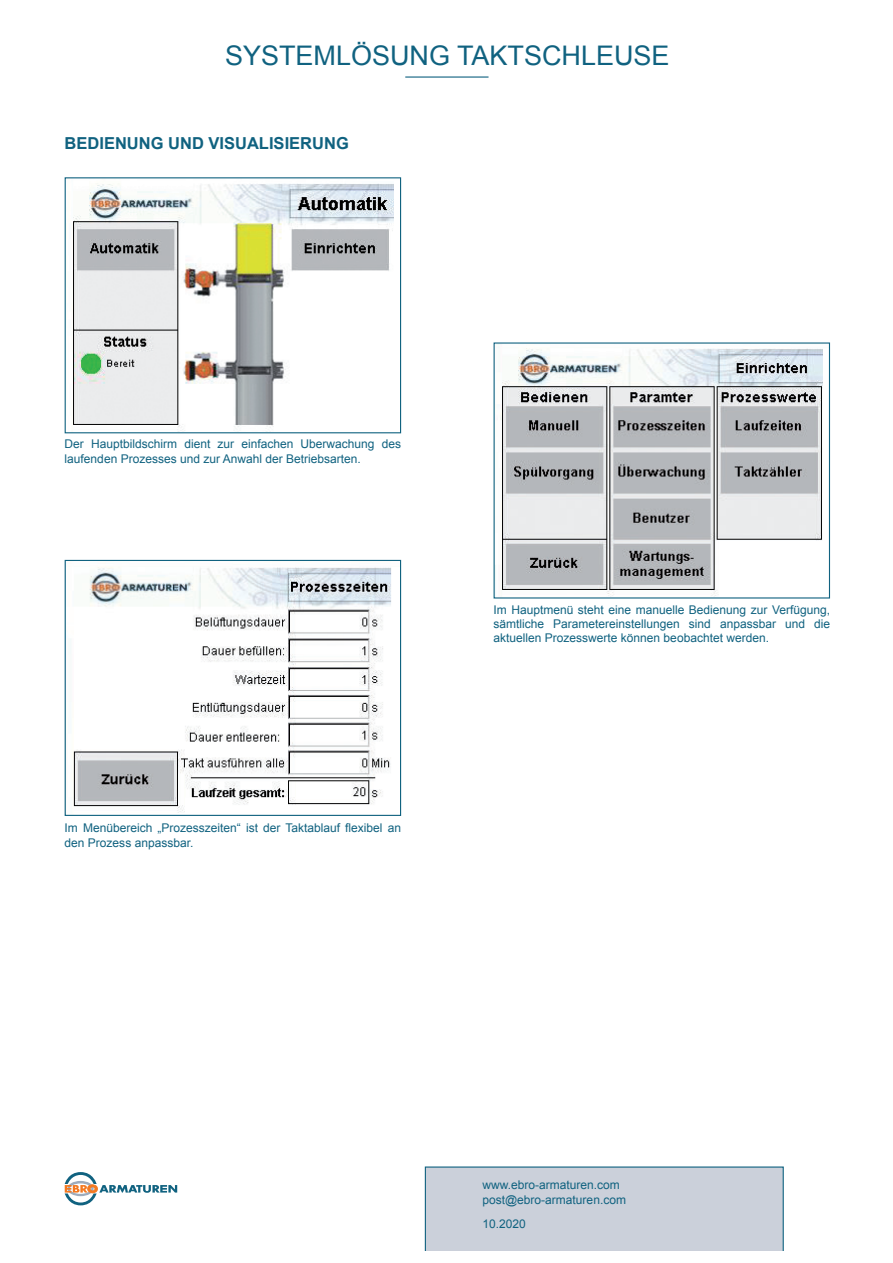
<style>
.page{position:relative;width:893px;height:1263px;background:#fff}
.page>*{position:absolute;margin:0;border:0;box-sizing:border-box;transform-origin:0 0}
.t1{font:27px "Arial";color:#106280}
.t2{font:700 16.5px "Arial";color:#106280}
.t3{font:12px/14.4px "Arial";color:#106280}
</style>
<div class="page">
<div style="left:425px;top:1166px;width:359px;height:84px;background:#cbd0da"></div>
<svg style="left:65px;top:1172px;width:112px;height:33px"></svg>
<hr style="left:405px;top:76px;width:83px;height:2px;background:#106280">
<img style="left:73px;top:183px;width:321px;height:247px">
<div style="left:65px;top:177px;width:336px;height:256px;border:1px solid #106280"></div>
<img style="left:69px;top:567px;width:323px;height:246px">
<div style="left:65px;top:560px;width:336px;height:256px;border:1px solid #106280"></div>
<img style="left:496px;top:344px;width:327px;height:252px">
<div style="left:326px;top:367px;width:68px;height:57px;background:#fff"></div>
<h1 class="t1" style="left:225px;top:38px;width:446px">SYSTEMLÖSUNG TAKTSCHLEUSE</h1>
<h2 class="t2" style="left:65px;top:132px;width:286px">BEDIENUNG UND VISUALISIERUNG</h2>
<p class="t3" style="left:65px;top:437px;width:338px">Der Hauptbildschirm dient zur einfachen Überwachung des laufenden Prozesses und zur Anwahl der Betriebsarten.</p>
<p class="t3" style="left:65px;top:821px;width:338px">Im Menübereich „Prozesszeiten“ ist der Taktablauf flexibel an den Prozess anpassbar.</p>
<p class="t3" style="left:494px;top:602px;width:338px;text-align:justify">Im Hauptmenü steht eine manuelle Bedienung zur Verfügung, sämtliche Parametereinstellungen sind anpassbar und die aktuellen Prozesswerte können beobachtet werden.</p>
<p class="t3" style="left:482px;top:1178px;width:145px">www.ebro-armaturen.com post@ebro-armaturen.com</p>
<p class="t3" style="left:482px;top:1217px;width:45px">10.2020</p>
</div>
